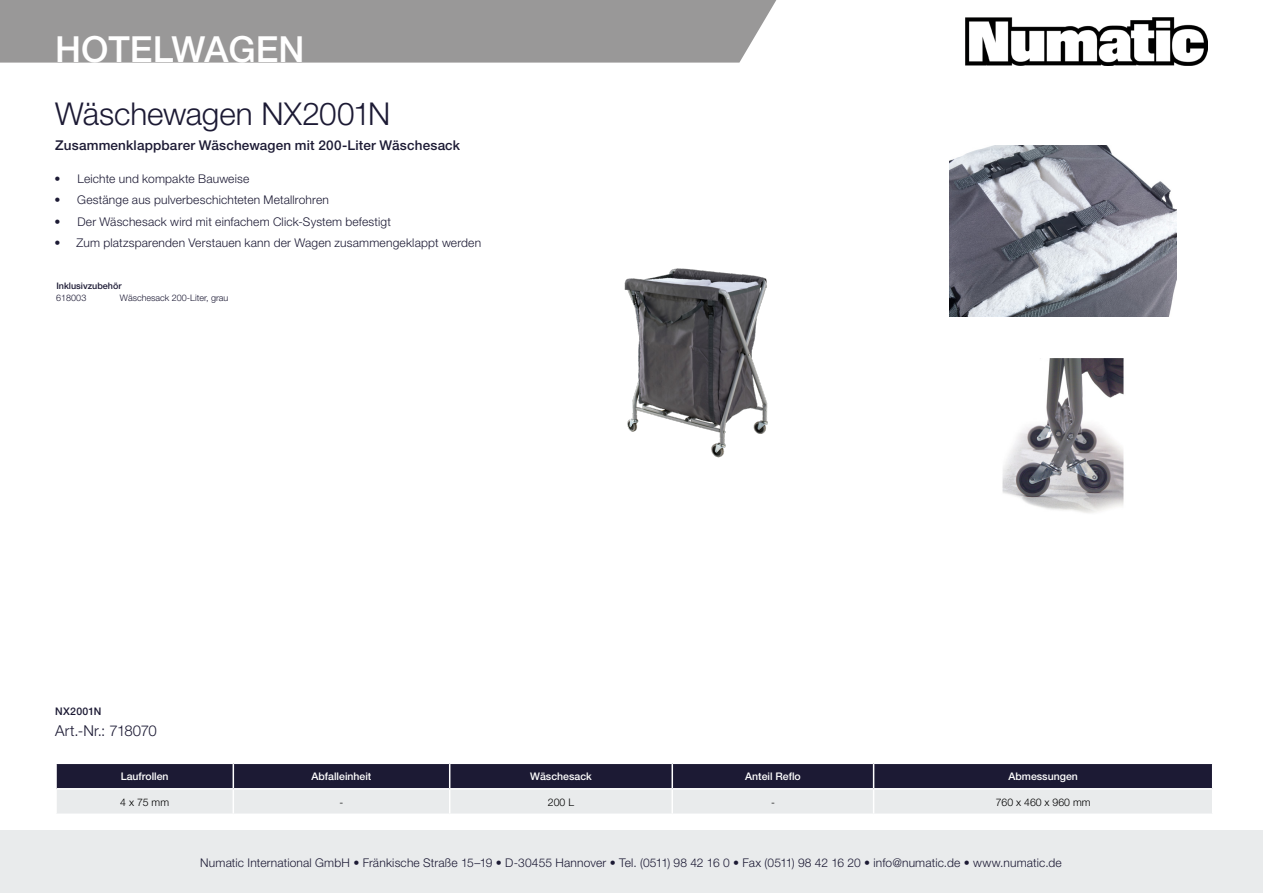
<style>
.page{position:relative;width:1263px;height:893px;background:#fff}
.page>*{position:absolute;margin:0;border:0;box-sizing:border-box;transform-origin:0 0}
.t1{font:500 36px "Helvetica Neue";color:#fff}
.t2{font:300 31.5px "Helvetica Neue";letter-spacing:-.005em;color:#1c1a34}
.t3{font:300 15px "Helvetica Neue";letter-spacing:-.01em;color:#1c1a34}
.t4{font:500 13.5px "Helvetica Neue";letter-spacing:.01em;color:#1c1a34}
.t5{font:300 12px "Helvetica Neue";letter-spacing:.015em;color:#1c1a34}
.t6{font:500 10.5px "Helvetica Neue";color:#fff}
.t7{font:300 10.5px "Helvetica Neue";color:#000}
.t8{font:500 10.5px "Helvetica Neue";letter-spacing:.025em;color:#1c1a34}
.t9{font:300 9px "Helvetica Neue";color:#1c1a34}
.t10{font:500 9px "Helvetica Neue";color:#1c1a34}
</style>
<div class="page">
<div style="left:0;top:831px;width:1263px;height:62px;background:#e9ebec"></div>
<img style="left:965px;top:18px;width:243px;height:47px">
<div style="left:0;top:0;width:776px;height:63px;background:#999898"></div>
<svg style="left:56px;top:763px;width:1157px;height:51px;background:#8a8a97"></svg>
<img style="left:1002px;top:359px;width:122px;height:154px">
<img style="left:950px;top:146px;width:226px;height:170px">
<img style="left:624px;top:268px;width:144px;height:190px">
<h1 class="t1" style="left:55px;top:28px;width:251px">HOTELWAGEN</h1>
<h2 class="t2" style="left:55px;top:94px;width:337px">Wäschewagen NX2001N</h2>
<p class="t4" style="left:55px;top:138px;width:406px">Zusammenklappbarer Wäschewagen mit 200-Liter Wäschesack</p>
<p class="t5" style="left:55px;top:171px;width:196px">• Leichte und kompakte Bauweise</p>
<p class="t5" style="left:55px;top:193px;width:276px">• Gestänge aus pulverbeschichteten Metallrohren</p>
<p class="t5" style="left:55px;top:214px;width:338px">• Der Wäschesack wird mit einfachem Click-System befestigt</p>
<p class="t5" style="left:55px;top:236px;width:428px">• Zum platzsparenden Verstauen kann der Wagen zusammengeklappt werden</p>
<p class="t10" style="left:56px;top:280px;width:67px">Inklusivzubehör</p>
<p class="t9" style="left:56px;top:292px;width:32px">618003</p>
<p class="t9" style="left:120px;top:292px;width:110px">Wäschesack 200-Liter, grau</p>
<p class="t8" style="left:55px;top:705px;width:48px">NX2001N</p>
<p class="t3" style="left:55px;top:722px;width:103px">Art.-Nr.: 718070</p>
<p class="t6" style="left:121px;top:770px;width:49px">Laufrollen</p>
<p class="t6" style="left:312px;top:770px;width:61px">Abfalleinheit</p>
<p class="t6" style="left:530px;top:770px;width:63px">Wäschesack</p>
<p class="t6" style="left:745px;top:770px;width:57px">Anteil Reflo</p>
<p class="t6" style="left:1008px;top:770px;width:71px">Abmessungen</p>
<p class="t7" style="left:120px;top:795px;width:50px">4 x 75 mm</p>
<p class="t7" style="left:340px;top:795px;width:5px">-</p>
<p class="t7" style="left:548px;top:795px;width:28px">200 L</p>
<p class="t7" style="left:771px;top:795px;width:5px">-</p>
<p class="t7" style="left:996px;top:795px;width:96px">760 x 460 x 960 mm</p>
<p class="t5" style="left:200px;top:855px;width:863px">Numatic International GmbH • Fränkische Straße 15–19 • D-30455 Hannover • Tel. (0511) 98 42 16 0 • Fax (0511) 98 42 16 20 • info@numatic.de • www.numatic.de</p>
</div>
